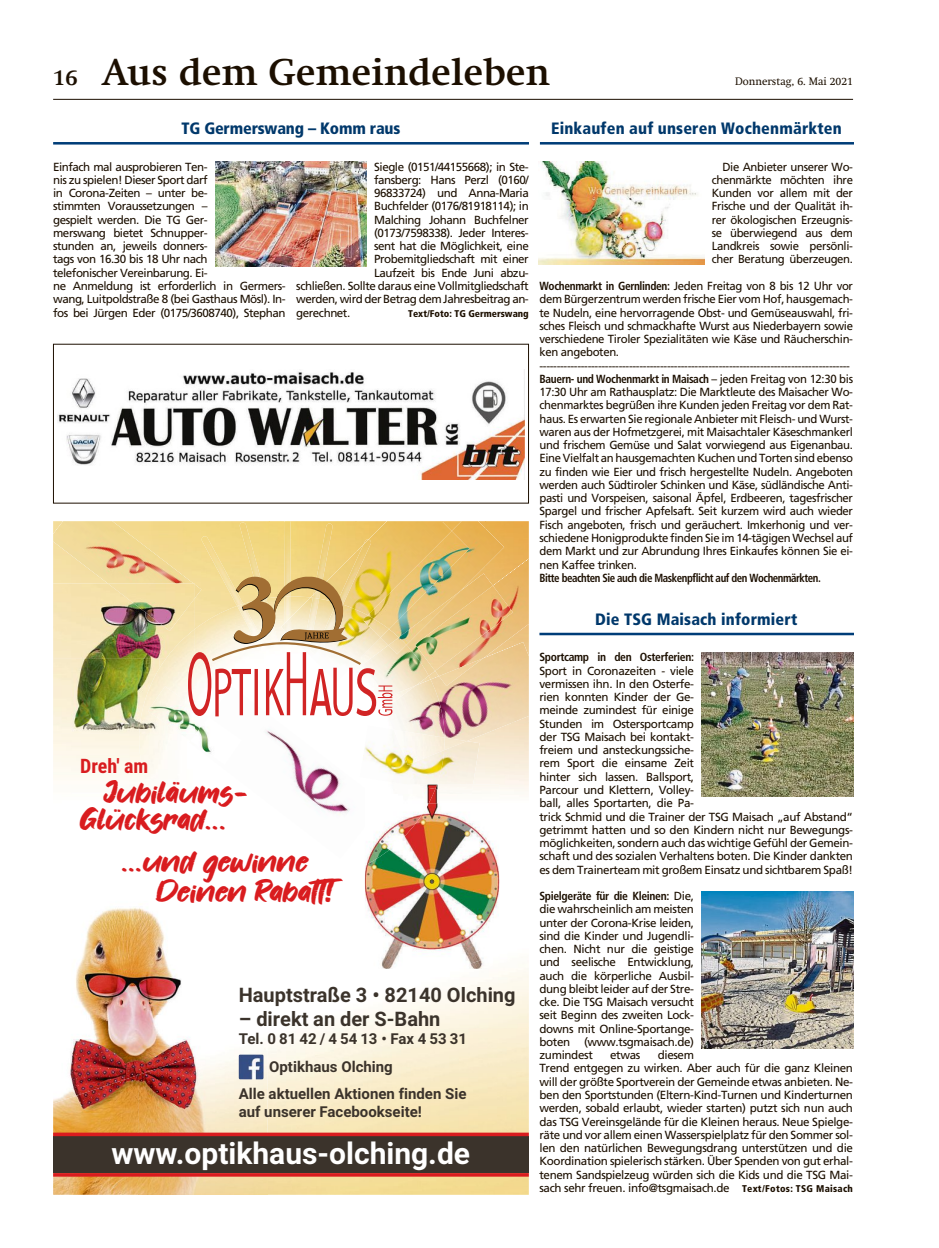
<style>
.page{position:relative;width:939px;height:1248px;background:#fff}
.page>*{position:absolute;margin:0;border:0;box-sizing:border-box;transform-origin:0 0}
.t1{font:700 36.62px "Swift";letter-spacing:.01em;color:#1c0f00}
.t2{font:30.88px/26.9px "Fonters";color:#d91c1f}
.t3{font:700 30px "Roboto";color:#fff}
.t4{font:700 20px "Roboto";color:#3b332b}
.t5{font:700 19.88px "Roboto Condensed";color:#d91c1f}
.t6{font:900 condensed 16.38px "Frutiger";letter-spacing:.01em;color:#00386b}
.t7{font:900 condensed 16.38px "Frutiger";letter-spacing:-.01em;color:#00386b}
.t8{font:700 15px/18px "Roboto";color:#3b332b}
.t9{font:11.75px/13.2px "Frutiger";letter-spacing:-.03em;color:#1c0f00}
.t10{font:700 condensed 11.75px "Frutiger";letter-spacing:-.04em;color:#1c0f00;scale:.93 1}
.t11{font:700 condensed 11.75px "Frutiger";letter-spacing:-.04em;color:#1c0f00}
.t12{font:10.75px "Swift";color:#1c0f00}
.t13{font:900 condensed 9.75px "Frutiger";color:#1c0f00}
.s1{font-size:21.5px}
.s2{font-weight:700;font-stretch:condensed}
.s3{font-weight:900;font-stretch:condensed;font-size:9.75px}
</style>
<div class="page">
<hr style="left:53px;top:99px;width:800px;height:1px;background:#1c0f00">
<hr style="left:540px;top:142px;width:313px;height:2px;background:#003d78">
<img style="left:539px;top:162px;width:165px;height:102px">
<hr style="left:53px;top:142px;width:476px;height:2px;background:#003d78">
<img style="left:215px;top:162px;width:152px;height:104px">
<img style="left:702px;top:652px;width:151px;height:144px">
<hr style="left:539px;top:632px;width:314px;height:3px;background:#003d78">
<img style="left:702px;top:891px;width:151px;height:157px">
<img style="left:57px;top:369px;width:468px;height:110px">
<img style="left:267px;top:1176px;width:262px;height:18px">
<img style="left:421px;top:964px;width:108px;height:22px">
<img style="left:70px;top:907px;width:111px;height:167px">
<img style="left:139px;top:1031px;width:128px;height:163px">
<img style="left:53px;top:1074px;width:86px;height:120px">
<img style="left:504px;top:521px;width:25px;height:37px">
<img style="left:202px;top:536px;width:37px;height:38px">
<img style="left:239px;top:522px;width:27px;height:52px">
<img style="left:284px;top:521px;width:7px;height:53px">
<img style="left:53px;top:598px;width:86px;height:60px">
<img style="left:53px;top:658px;width:86px;height:75px">
<img style="left:139px;top:631px;width:49px;height:102px">
<img style="left:365px;top:803px;width:134px;height:165px">
<img style="left:455px;top:954px;width:44px;height:14px">
<img style="left:435px;top:784px;width:64px;height:19px">
<img style="left:384px;top:803px;width:45px;height:62px">
<img style="left:365px;top:784px;width:70px;height:19px">
<img style="left:180px;top:733px;width:9px;height:7px">
<img style="left:148px;top:686px;width:41px;height:47px">
<img style="left:444px;top:741px;width:36px;height:43px">
<img style="left:365px;top:725px;width:79px;height:59px">
<img style="left:435px;top:784px;width:38px;height:10px">
<img style="left:408px;top:784px;width:29px;height:5px">
<img style="left:431px;top:675px;width:98px;height:66px">
<img style="left:381px;top:679px;width:64px;height:58px">
<img style="left:445px;top:737px;width:22px;height:13px">
<img style="left:393px;top:729px;width:52px;height:35px">
<img style="left:393px;top:645px;width:36px;height:52px">
<img style="left:393px;top:685px;width:23px;height:18px">
<img style="left:435px;top:558px;width:94px;height:118px">
<img style="left:439px;top:671px;width:44px;height:15px">
<img style="left:415px;top:585px;width:98px;height:86px">
<img style="left:53px;top:521px;width:148px;height:77px">
<img style="left:108px;top:583px;width:80px;height:48px">
<img style="left:452px;top:521px;width:52px;height:116px">
<img style="left:393px;top:629px;width:6px;height:8px">
<img style="left:399px;top:629px;width:62px;height:16px">
<img style="left:393px;top:637px;width:13px;height:17px">
<img style="left:311px;top:521px;width:141px;height:53px">
<img style="left:337px;top:539px;width:30px;height:35px">
<img style="left:367px;top:531px;width:102px;height:98px">
<img style="left:189px;top:716px;width:176px;height:72px">
<svg style="left:155px;top:788px;width:229px;height:94px"></svg>
<img style="left:190px;top:716px;width:52px;height:48px">
<img style="left:239px;top:1054px;width:25px;height:25px">
<div style="left:53px;top:1135px;width:476px;height:37px;background:#3b332b"></div>
<hr style="left:53px;top:1132px;width:476px;height:3px;background:#d91c1f">
<svg style="left:53px;top:1172px;width:476px;height:4px;background:#b12624"></svg>
<svg style="left:188px;top:574px;width:205px;height:142px"></svg>
<h1 class="t1" style="left:53px;top:51px;width:498px"><span class="s1">16</span> Aus dem Gemeindeleben</h1>
<p class="t12" style="left:735px;top:77px;width:119px">Donnerstag, 6. Mai 2021</p>
<h3 class="t6" style="left:551px;top:123px;width:292px">Einkaufen auf unseren Wochenmärkten</h3>
<p class="t9" style="left:712px;top:161px;width:143px;text-align:justify;text-indent:11px">Die Anbieter unserer Wo&shy;chenmärkte möchten ihre Kunden vor allem mit der Frische und der Qualität ih&shy;rer ökologischen Erzeugnis&shy;se überwiegend aus dem Landkreis sowie persönli&shy;cher Beratung überzeugen.</p>
<p class="t9" style="left:539px;top:280px;width:315px"><span class="s2">Wochenmarkt in Gernlinden:</span> Jeden Freitag von 8 bis 12 Uhr vor dem Bürgerzentrum werden frische Eier vom Hof, hausgemach&shy;te Nudeln, eine hervorragende Obst- und Gemüseauswahl, fri&shy;sches Fleisch und schmackhafte Wurst aus Niederbayern sowie verschiedene Tiroler Spezialitäten wie Käse und Räucherschin&shy;ken angeboten. ------------------------------------------------------------------------------------------ <span class="s2">Bauern- und Wochenmarkt in Maisach</span> – jeden Freitag von 12:30 bis 17:30 Uhr am Rathausplatz: Die Marktleute des Maisacher Wo&shy;chenmarktes begrüßen ihre Kunden jeden Freitag vor dem Rat&shy;haus. Es erwarten Sie regionale Anbieter mit Fleisch- und Wurst&shy;waren aus der Hofmetzgerei, mit Maisachtaler Käseschmankerl und frischem Gemüse und Salat vorwiegend aus Eigenanbau.<br>Eine Vielfalt an hausgemachten Kuchen und Torten sind ebenso zu finden wie Eier und frisch hergestellte Nudeln. Angeboten werden auch Südtiroler Schinken und Käse, südländische Anti&shy;pasti und Vorspeisen, saisonal Äpfel, Erdbeeren, tagesfrischer Spargel und frischer Apfelsaft. Seit kurzem wird auch wieder Fisch angeboten, frisch und geräuchert. Imkerhonig und ver&shy;schiedene Honigprodukte finden Sie im 14-tägigen Wechsel auf dem Markt und zur Abrundung Ihres Einkaufes können Sie ei&shy;nen Kaffee trinken.</p>
<p class="t10" style="left:539px;top:573px;width:304px">Bitte beachten Sie auch die Maskenpflicht auf den Wochenmärkten.</p>
<h3 class="t7" style="left:182px;top:123px;width:220px">TG Germerswang – Komm raus</h3>
<p class="t9" style="left:53px;top:161px;width:234px">Einfach mal ausprobieren Ten-<br>nis zu spielen! Dieser Sport darf<br>in Corona-Zeiten – unter be-<br>stimmten Voraussetzungen –<br>gespielt werden. Die TG Ger-<br>merswang bietet Schnupper-<br>stunden an, jeweils donners-<br>tags von 16.30 bis 18 Uhr nach<br>telefonischer Vereinbarung. Ei-<br>ne Anmeldung ist erforderlich in Germers&shy;wang, Luitpoldstraße 8 (bei Gasthaus Mösl). In&shy;fos bei Jürgen Eder (0175/3608740), Stephan</p>
<p class="t9" style="left:374px;top:161px;width:156px">Siegle (0151/44155668); in Ste-</p>
<p class="t9" style="left:374px;top:174px;width:156px">fansberg: Hans Perzl (0160/</p>
<p class="t9" style="left:374px;top:188px;width:156px">96833724) und Anna-Maria</p>
<p class="t9" style="left:374px;top:201px;width:156px">Buchfelder (0176/81918114); in</p>
<p class="t9" style="left:374px;top:214px;width:156px">Malching Johann Buchfelner</p>
<p class="t9" style="left:374px;top:227px;width:156px">(0173/7598338). Jeder Interes-</p>
<p class="t9" style="left:374px;top:241px;width:156px">sent hat die Möglichkeit, eine</p>
<p class="t9" style="left:374px;top:254px;width:156px">Probemitgliedschaft mit einer</p>
<p class="t9" style="left:374px;top:267px;width:156px">Laufzeit bis Ende Juni abzu-</p>
<p class="t9" style="left:296px;top:280px;width:234px">schließen. Sollte daraus eine Vollmitgliedschaft</p>
<p class="t9" style="left:296px;top:294px;width:234px">werden, wird der Betrag dem Jahresbeitrag an-</p>
<p class="t9" style="left:296px;top:307px;width:55px">gerechnet.</p>
<p class="t13" style="left:408px;top:310px;width:122px">Text/Foto: TG Germerswang</p>
<h3 class="t5" style="left:80px;top:754px;width:70px">Dreh' am</h3>
<h2 class="t2" style="left:80px;top:783px;width:170px;text-indent:24px">Jubiläums-<br>Glücksrad...</h2>
<h2 class="t2" style="left:158px;top:850px;width:190px;line-height:29.9px;text-indent:-35px">...und gewinne<br>Deinen Rabatt!</h2>
<h3 class="t4" style="left:239px;top:987px;width:278px">Hauptstraße 3 • 82140 Olching</h3>
<h3 class="t4" style="left:239px;top:1011px;width:203px">– direkt an der S-Bahn</h3>
<p class="t8" style="left:239px;top:1030px;width:230px">Tel.08142/45413•Fax45331</p>
<p class="t8" style="left:269px;top:1058px;width:125px">Optikhaus Olching</p>
<p class="t8" style="left:239px;top:1086px;width:229px">Alle aktuellen Aktionen finden Sie auf unserer Facebookseite!</p>
<h3 class="t3" style="left:112px;top:1142px;width:360px">www.optikhaus-olching.de</h3>
<h3 class="t6" style="left:595px;top:613px;width:204px">Die TSG Maisach informiert</h3>
<p class="t11" style="left:539px;top:653px;width:156px">Sportcamp in den Osterferien:</p>
<p class="t9" style="left:539px;top:665px;width:315px">Sport in Coronazeiten - viele<br>vermissen ihn. In den Osterfe-<br>rien konnten Kinder der Ge-<br>meinde zumindest für einige<br>Stunden im Ostersportcamp<br>der TSG Maisach bei kontakt-<br>freiem und ansteckungssiche-<br>rem Sport die einsame Zeit<br>hinter sich lassen. Ballsport,<br>Parcour und Klettern, Volley-<br>ball, alles Sportarten, die Pa-<br>trick Schmid und die Trainer der TSG Maisach „auf Abstand“ getrimmt hatten und so den Kindern nicht nur Bewegungs&shy;möglichkeiten, sondern auch das wichtige Gefühl der Gemein&shy;schaft und des sozialen Verhaltens boten. Die Kinder dankten es dem Trainerteam mit großem Einsatz und sichtbarem Spaß!</p>
<p class="t9" style="left:539px;top:890px;width:156px;text-align:justify"><span class="s2">Spielgeräte für die Kleinen:</span> Die, die wahrscheinlich am meisten unter der Corona-Krise leiden, sind die Kinder und Jugendli&shy;chen. Nicht nur die geistige und seelische Entwicklung, auch die körperliche Ausbil&shy;dung bleibt leider auf der Stre&shy;cke. Die TSG Maisach versucht seit Beginn des zweiten Lock&shy;downs mit Online-Sportange&shy;boten (www.tsgmaisach.de) zumindest</p>
<p class="t9" style="left:539px;top:1049px;width:315px;text-indent:118px">diesem<br>Trend entgegen zu wirken. Aber auch für die ganz Kleinen will der größte Sportverein der Gemeinde etwas anbieten. Ne&shy;ben den Sportstunden (Eltern-Kind-Turnen und Kinderturnen werden, sobald erlaubt, wieder starten) putzt sich nun auch das TSG Vereinsgelände für die Kleinen heraus. Neue Spielge&shy;räte und vor allem einen Wasserspielplatz für den Sommer sol&shy;len den natürlichen Bewegungsdrang unterstützen und die Koordination spielerisch stärken. Über Spenden von gut erhal&shy;tenem Sandspielzeug würden sich die Kids und die TSG Mai&shy;sach sehr freuen. info@tsgmaisach.de <span class="s3">Text/Fotos: TSG Maisach</span></p>
<p class="t9" style="left:610px;top:1049px;width:32px">etwas</p>
</div>
